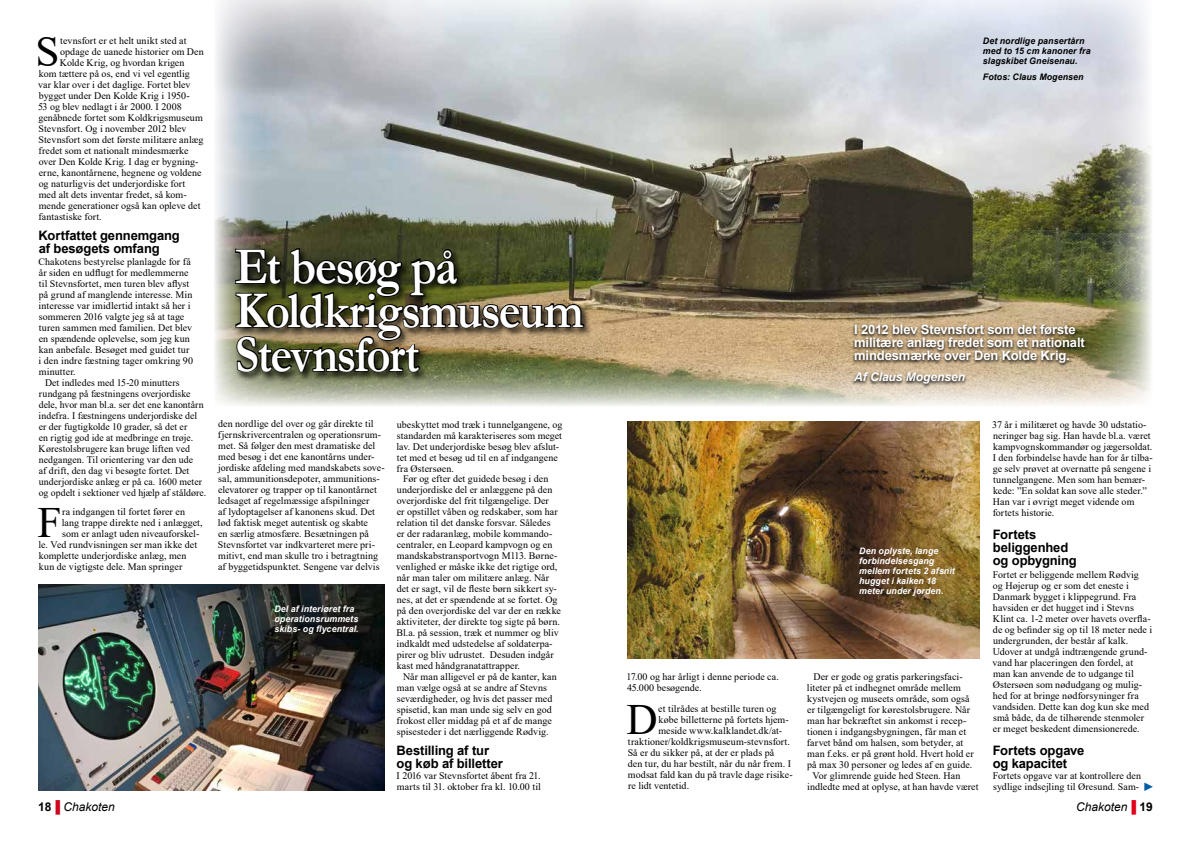
<style>
.page{position:relative;width:1191px;height:842px;background:#fff}
.page>*{position:absolute;margin:0;border:0;box-sizing:border-box;transform-origin:0 0}
.t1{font:700 52px/44px "Garamond";letter-spacing:-.035em;color:#fff;scale:.9 1}
.t2{font:43.2px "Times New Roman";color:#000}
.t3{font:700 13px/13px "Arial";letter-spacing:-.01em;color:#000}
.t4{font:700 13px/13px "Arial";letter-spacing:-.01em;color:#fff}
.t5{font:italic 12px "Arial";color:#000}
.t6{font:italic 700 12px "Arial";letter-spacing:-.005em;color:#fff}
.t7{font:12px "Times New Roman";color:#005ea8}
.t8{font:10px/11px "Times New Roman";letter-spacing:.005em;color:#000}
.t9{font:italic 700 9px/10px "Arial";letter-spacing:.01em;color:#fff}
.t10{font:italic 700 9px/10px "Arial";letter-spacing:.01em;color:#000}
.s1{font-weight:700;font-style:normal}
.s2{font-style:normal;color:#cd071e}
.s3{font-style:normal;color:#e2001a}
</style>
<div class="page">
<img style="left:214px;top:0;width:938px;height:406px">
<img style="left:38px;top:584px;width:346px;height:207px">
<img style="left:627px;top:421px;width:352px;height:237px">
<svg style="left:851px;top:324px;width:236px;height:64px;background:#a08e71"></svg>
<div style="left:233px;top:247px;width:360px;height:135px;background:#000;opacity:.75"></div>
<svg style="left:234px;top:45px;width:351px;height:593px"></svg>
<h2 class="t2" style="left:36px;top:21px;width:26px">S</h2>
<p class="t8" style="left:60px;top:35px;width:128px">tevnsfort er et helt unikt sted at</p>
<p class="t8" style="left:60px;top:46px;width:145px">opdage de uanede historier om Den</p>
<p class="t8" style="left:60px;top:57px;width:126px">Kolde Krig, og hvordan krigen</p>
<p class="t8" style="left:39px;top:68px;width:152px">kom tættere på os, end vi vel egentlig</p>
<p class="t8" style="left:38px;top:79px;width:154px">var klar over i det daglige. Fortet blev</p>
<p class="t8" style="left:39px;top:90px;width:152px">bygget under Den Kolde Krig i 1950-</p>
<p class="t8" style="left:38px;top:101px;width:145px">53 og blev nedlagt i år 2000. I 2008</p>
<p class="t8" style="left:38px;top:112px;width:166px">genåbnede fortet som Koldkrigsmuseum</p>
<p class="t8" style="left:39px;top:123px;width:149px">Stevnsfort. Og i november 2012 blev</p>
<p class="t8" style="left:39px;top:134px;width:166px">Stevnsfort som det første militære anlæg</p>
<p class="t8" style="left:39px;top:145px;width:151px">fredet som et nationalt mindesmærke</p>
<p class="t8" style="left:39px;top:156px;width:161px">over Den Kolde Krig. I dag er bygning-</p>
<p class="t8" style="left:39px;top:167px;width:164px">erne, kanontårnene, hegnene og voldene</p>
<p class="t8" style="left:39px;top:178px;width:148px">og naturligvis det underjordiske fort</p>
<p class="t8" style="left:39px;top:189px;width:149px">med alt dets inventar fredet, så kom-</p>
<p class="t8" style="left:39px;top:200px;width:163px">mende generationer også kan opleve det</p>
<p class="t8" style="left:39px;top:211px;width:65px">fantastiske fort.</p>
<h3 class="t3" style="left:39px;top:229px;width:143px">Kortfattet gennemgang af besøgets omfang</h3>
<p class="t8" style="left:38px;top:256px;width:156px">Chakotens bestyrelse planlagde for få år siden en udflugt for medlemmerne til Stevnsfortet, men turen blev aflyst på grund af manglende interesse. Min interesse var imidlertid intakt så her i sommeren 2016 valgte jeg så at tage turen sammen med familien. Det blev en spændende oplevelse, som jeg kun kan anbefale. Besøget med guidet tur i den indre fæstning tager omkring 90 minutter.</p>
<p class="t8" style="left:39px;top:377px;width:169px;text-indent:6px">Det indledes med 15-20 minutters rundgang på fæstningens overjordiske dele, hvor man bl.a. ser det ene kanontårn indefra. I fæstningens underjordiske del er der fugtigkolde 10 grader, så det er<br>en rigtig god ide at medbringe en trøje.<br>Kørestolsbrugere kan bruge liften ved nedgangen. Til orientering var den ude<br>af drift, den dag vi besøgte fortet. Det underjordiske anlæg er på ca. 1600 meter og opdelt i sektioner ved hjælp af ståldøre.</p>
<h2 class="t2" style="left:38px;top:492px;width:26px">F</h2>
<p class="t8" style="left:62px;top:506px;width:124px">ra indgangen til fortet fører en</p>
<p class="t8" style="left:62px;top:517px;width:142px">lang trappe direkte ned i anlægget,</p>
<p class="t8" style="left:62px;top:528px;width:139px">som er anlagt uden niveauforskel-</p>
<p class="t8" style="left:38px;top:539px;width:160px">le. Ved rundvisningen ser man ikke det</p>
<p class="t8" style="left:39px;top:550px;width:149px">komplette underjordiske anlæg, men</p>
<p class="t8" style="left:39px;top:561px;width:145px">kun de vigtigste dele. Man springer</p>
<h1 class="t1" style="left:235px;top:245px;width:389px">Et besøg på<br>Koldkrigsmuseum<br>Stevnsfort</h1>
<p class="t8" style="left:218px;top:418px;width:168px">den nordlige del over og går direkte til fjernskrivercentralen og operationsrum&shy;met. Så følger den mest dramatiske del med besøg i det ene kanontårns under&shy;jordiske afdeling med mandskabets sove&shy;sal, ammunitionsdepoter, ammunitions&shy;elevatorer og trapper op til kanontårnet ledsaget af regelmæssige afspilninger<br>af lydoptagelser af kanonens skud. Det lød faktisk meget autentisk og skabte<br>en særlig atmosfære. Besætningen på Stevnsfortet var indkvarteret mere pri&shy;mitivt, end man skulle tro i betragtning af byggetidspunktet. Sengene var delvis</p>
<p class="t9" style="left:274px;top:604px;width:86px">Del af interiøret fra operationsrummets skibs- og flycentral.</p>
<p class="t8" style="left:396px;top:419px;width:167px">ubeskyttet mod træk i tunnelgangene, og standarden må karakteriseres som meget lav. Det underjordiske besøg blev afslut&shy;tet med et besøg ud til en af indgangene fra Østersøen.</p>
<p class="t8" style="left:396px;top:473px;width:166px;text-indent:7px">Før og efter det guidede besøg i den underjordiske del er anlæggene på den overjordiske del frit tilgængelige. Der<br>er opstillet våben og redskaber, som har relation til det danske forsvar. Således<br>er der radaranlæg, mobile kommando&shy;centraler, en Leopard kampvogn og en mandskabstransportvogn M113. Børne&shy;venlighed er måske ikke det rigtige ord, når man taler om militære anlæg. Når det er sagt, vil de fleste børn sikkert sy&shy;nes, at det er spændende at se fortet. Og på den overjordiske del var der en række aktiviteter, der direkte tog sigte på børn.<br>Bl.a. på session, træk et nummer og bliv indkaldt med udstedelse af soldaterpa&shy;pirer og bliv udrustet. Desuden indgår kast med håndgranatattrapper.</p>
<p class="t8" style="left:396px;top:671px;width:162px;text-indent:6px">Når man alligevel er på de kanter, kan man vælge også at se andre af Stevns seværdigheder, og hvis det passer med spisetid, kan man unde sig selv en god frokost eller middag på et af de mange spisesteder i det nærliggende Rødvig.</p>
<h3 class="t3" style="left:396px;top:744px;width:108px">Bestilling af tur og køb af billetter</h3>
<p class="t8" style="left:396px;top:770px;width:146px">I 2016 var Stevnsfortet åbent fra 21. marts til 31. oktober fra kl. 10.00 til</p>
<p class="t10" style="left:983px;top:36px;width:109px">Det nordlige pansertårn med to 15 cm kanoner fra slagskibet Gneisenau.</p>
<p class="t10" style="left:983px;top:72px;width:102px">Fotos: Claus Mogensen</p>
<h3 class="t4" style="left:854px;top:323px;width:232px">I 2012 blev Stevnsfort som det første militære anlæg fredet som et nationalt mindesmærke over Den Kolde Krig.</h3>
<p class="t6" style="left:854px;top:369px;width:112px">Af Claus Mogensen</p>
<p class="t8" style="left:626px;top:671px;width:154px">17.00 og har årligt i denne periode ca.<br>45.000 besøgende.</p>
<h2 class="t2" style="left:626px;top:689px;width:33px">D</h2>
<p class="t8" style="left:658px;top:703px;width:120px">et tilrådes at bestille turen og</p>
<p class="t8" style="left:658px;top:714px;width:132px">købe billetterne på fortets hjem-</p>
<p class="t8" style="left:658px;top:725px;width:125px">meside www.kalklandet.dk/at-</p>
<p class="t8" style="left:628px;top:736px;width:163px">traktioner/koldkrigsmuseum-stevnsfort.</p>
<p class="t8" style="left:627px;top:747px;width:148px">Så er du sikker på, at der er plads på</p>
<p class="t8" style="left:628px;top:758px;width:165px">den tur, du har bestilt, når du når frem. I</p>
<p class="t8" style="left:628px;top:769px;width:166px">modsat fald kan du på travle dage risike-</p>
<p class="t8" style="left:628px;top:780px;width:63px">re lidt ventetid.</p>
<p class="t9" style="left:859px;top:546px;width:97px">Den oplyste, lange forbindelsesgang mellem fortets 2 afsnit hugget i kalken 18 meter under jorden.</p>
<p class="t8" style="left:813px;top:671px;width:151px">Der er gode og gratis parkeringsfaci-</p>
<p class="t8" style="left:807px;top:682px;width:155px">liteter på et indhegnet område mellem</p>
<p class="t8" style="left:807px;top:693px;width:164px">kystvejen og museets område, som også</p>
<p class="t8" style="left:807px;top:704px;width:165px">er tilgængeligt for kørestolsbrugere. Når</p>
<p class="t8" style="left:807px;top:715px;width:161px">man har bekræftet sin ankomst i recep-</p>
<p class="t8" style="left:807px;top:726px;width:160px">tionen i indgangsbygningen, får man et</p>
<p class="t8" style="left:807px;top:737px;width:158px">farvet bånd om halsen, som betyder, at</p>
<p class="t8" style="left:807px;top:748px;width:168px">man f.eks. er på grønt hold. Hvert hold er</p>
<p class="t8" style="left:807px;top:759px;width:166px">på max 30 personer og ledes af en guide.</p>
<p class="t8" style="left:812px;top:770px;width:149px">Vor glimrende guide hed Steen. Han</p>
<p class="t8" style="left:807px;top:781px;width:173px">indledte med at oplyse, at han havde været</p>
<p class="t8" style="left:992px;top:419px;width:162px">37 år i militæret og havde 30 udstatio&shy;neringer bag sig. Han havde bl.a. været kampvognskommandør og jægersoldat.<br>I den forbindelse havde han for år tilba&shy;ge selv prøvet at overnatte på sengene i tunnelgangene. Men som han bemær&shy;kede: ”En soldat kan sove alle steder.” Han var i øvrigt meget vidende om fortets historie.</p>
<h3 class="t3" style="left:992px;top:528px;width:85px">Fortets beliggenhed og opbygning</h3>
<p class="t8" style="left:992px;top:569px;width:161px">Fortet er beliggende mellem Rødvig<br>og Højerup og er som det eneste i Danmark bygget i klippegrund. Fra havsiden er det hugget ind i Stevns Klint ca. 1-2 meter over havets overfla&shy;de og befinder sig op til 18 meter nede i undergrunden, der består af kalk.<br>Udover at undgå indtrængende grund&shy;vand har placeringen den fordel, at man kan anvende de to udgange til Østersøen som nødudgang og mulig&shy;hed for at bringe nødforsyninger fra vandsiden. Dette kan dog kun ske med små både, da de tilhørende stenmoler er meget beskedent dimensionerede.</p>
<h3 class="t3" style="left:992px;top:744px;width:93px">Fortets opgave og kapacitet</h3>
<p class="t8" style="left:992px;top:770px;width:150px">Fortets opgave var at kontrollere den sydlige indsejling til Øresund. Sam-</p>
<p class="t7" style="left:1142px;top:779px;width:13px">►</p>
<p class="t5" style="left:38px;top:799px;width:78px"><span class="s1">18</span><span class="s2">▐</span> Chakoten</p>
<p class="t5" style="left:1076px;top:799px;width:78px">Chakoten<span class="s3">▐</span> <span class="s1">19</span></p>
</div>
